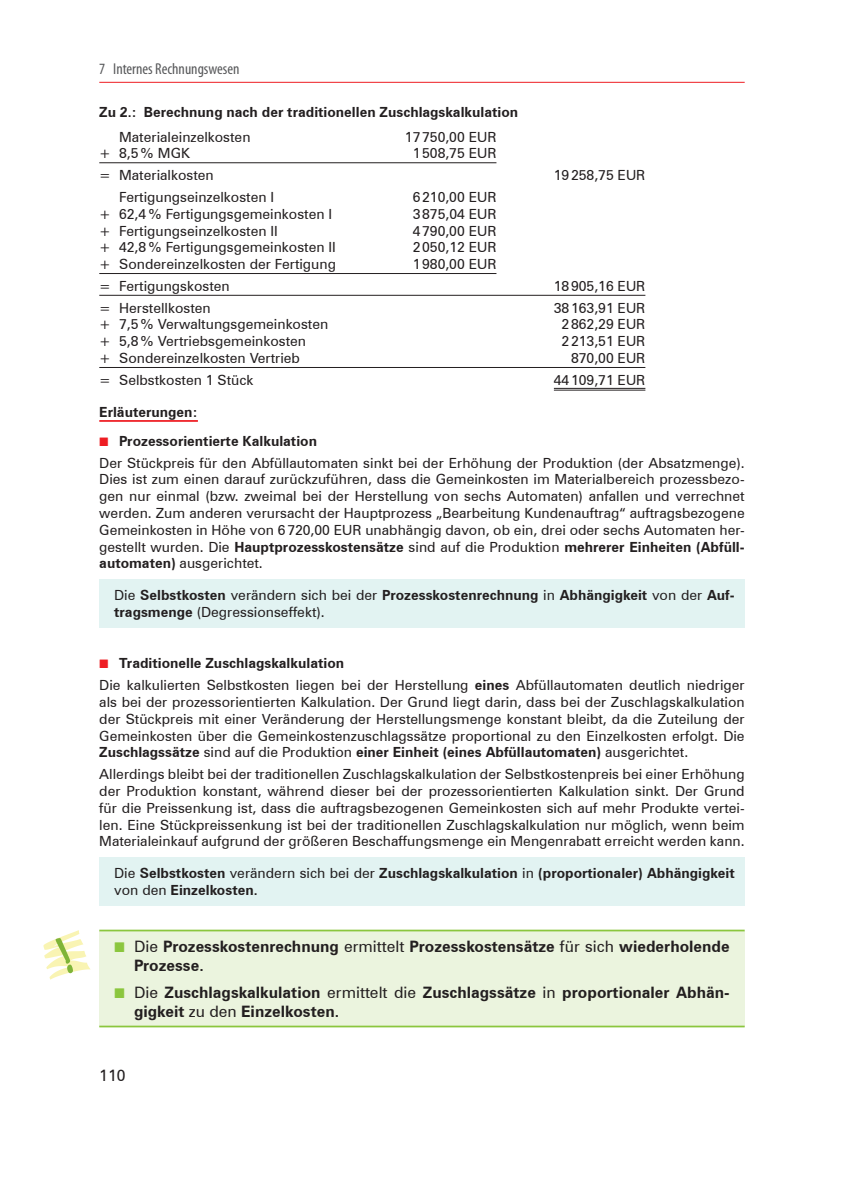
<style>
.page{position:relative;width:844px;height:1191px;background:#fff}
.page>*{position:absolute;margin:0;border:0;box-sizing:border-box;transform-origin:0 0}
.t1{font:700 15.75px/18.9px "Zurich BT";color:#231f20}
.Kolumnentitel_links{font:condensed 15.75px "Myriad Pro";color:#57585a}
.t2{font:15.75px "Zurich BT";color:#231f20}
.Fließtext-8_pt{font:14px/16.8px "Zurich BT";color:#231f20;text-align:justify}
.Grundtext{font:14px "Zurich BT";color:#231f20}
.Formeln{font:700 14px/16.8px "Zurich BT";color:#231f20}
.Grundtext-2{font:700 14px "Zurich BT";color:#231f20}
.Erlaeuterungen{font:700 14px "Zurich BT";color:#231f20}
.s1{font-family:"Uni Math";font-weight:400;font-size:12.25px;color:#ee1d23}
.s2{font-weight:700}
.s3{font-weight:400}
.s4{font-family:"Uni Math";font-weight:400;font-size:14px;color:#8bc63e}
</style>
<div class="page">
<hr style="left:99px;top:82px;width:645px;height:1px;background:#ee1d23">
<hr style="left:99px;top:162px;width:397px;height:1px;background:#231f20">
<hr style="left:99px;top:273px;width:397px;height:1px;background:#231f20">
<hr style="left:99px;top:295px;width:546px;height:1px;background:#231f20">
<hr style="left:99px;top:367px;width:546px;height:1px;background:#231f20">
<hr style="left:553px;top:388px;width:92px;height:1px;background:#231f20">
<hr style="left:553px;top:390px;width:92px;height:1px;background:#231f20">
<hr style="left:99px;top:420px;width:99px;height:2px;background:#ee1d23">
<div style="left:99px;top:579px;width:645px;height:48px;background:#e2f3f2"></div>
<div style="left:99px;top:857px;width:645px;height:48px;background:#e2f3f2"></div>
<div style="left:99px;top:930px;width:645px;height:96px;background:#ebf4de"></div>
<hr style="left:99px;top:929px;width:645px;height:2px;background:#8bc63e">
<hr style="left:99px;top:1025px;width:645px;height:2px;background:#8bc63e">
<svg style="left:43px;top:930px;width:48px;height:49px"></svg>
<p class="Kolumnentitel_links" style="left:99px;top:61px;width:142px">7 Internes Rechnungswesen</p>
<p class="Grundtext-2" style="left:99px;top:104px;width:420px">Zu 2.: Berechnung nach der traditionellen Zuschlagskalkulation</p>
<p class="Grundtext" style="left:119px;top:128px;width:133px">Materialeinzelkosten</p>
<p class="Grundtext" style="left:405px;top:128px;width:93px">17750,00 EUR</p>
<p class="Grundtext" style="left:99px;top:145px;width:92px">+ 8,5% MGK</p>
<p class="Grundtext" style="left:412px;top:145px;width:85px">1508,75 EUR</p>
<p class="Grundtext" style="left:99px;top:167px;width:116px">= Materialkosten</p>
<p class="Grundtext" style="left:553px;top:167px;width:93px">19258,75 EUR</p>
<p class="Grundtext" style="left:119px;top:188px;width:156px">Fertigungseinzelkosten I</p>
<p class="Grundtext" style="left:412px;top:188px;width:85px">6210,00 EUR</p>
<p class="Grundtext" style="left:99px;top:205px;width:234px">+ 62,4% Fertigungsgemeinkosten I</p>
<p class="Grundtext" style="left:412px;top:205px;width:85px">3875,04 EUR</p>
<p class="Grundtext" style="left:99px;top:222px;width:180px">+ Fertigungseinzelkosten II</p>
<p class="Grundtext" style="left:412px;top:222px;width:85px">4790,00 EUR</p>
<p class="Grundtext" style="left:99px;top:239px;width:238px">+ 42,8% Fertigungsgemeinkosten II</p>
<p class="Grundtext" style="left:412px;top:239px;width:85px">2050,12 EUR</p>
<p class="Grundtext" style="left:99px;top:256px;width:238px">+ Sondereinzelkosten der Fertigung</p>
<p class="Grundtext" style="left:412px;top:256px;width:85px">1980,00 EUR</p>
<p class="Grundtext" style="left:99px;top:277px;width:132px">= Fertigungskosten</p>
<p class="Grundtext" style="left:553px;top:277px;width:93px">18905,16 EUR</p>
<p class="Grundtext" style="left:99px;top:299px;width:113px">= Herstellkosten</p>
<p class="Grundtext" style="left:553px;top:299px;width:93px">38163,91 EUR</p>
<p class="Grundtext" style="left:99px;top:316px;width:230px">+ 7,5% Verwaltungsgemeinkosten</p>
<p class="Grundtext" style="left:561px;top:316px;width:85px">2862,29 EUR</p>
<p class="Grundtext" style="left:99px;top:333px;width:208px">+ 5,8% Vertriebsgemeinkosten</p>
<p class="Grundtext" style="left:561px;top:333px;width:85px">2213,51 EUR</p>
<p class="Grundtext" style="left:99px;top:349px;width:202px">+ Sondereinzelkosten Vertrieb</p>
<p class="Grundtext" style="left:571px;top:349px;width:76px">870,00 EUR</p>
<p class="Grundtext" style="left:99px;top:371px;width:156px">= Selbstkosten 1 Stück</p>
<p class="Grundtext" style="left:553px;top:371px;width:93px">44109,71 EUR</p>
<p class="Erlaeuterungen" style="left:99px;top:403px;width:100px">Erläuterungen:</p>
<p class="Formeln" style="left:99px;top:432px;width:219px"><span class="s1">■</span> Prozessorientierte Kalkulation</p>
<p class="Fließtext-8_pt" style="left:99px;top:454px;width:646px">Der Stückpreis für den Abfüllautomaten sinkt bei der Erhöhung der Produktion (der Absatzmenge).<br>Dies ist zum einen darauf zurückzuführen, dass die Gemeinkosten im Materialbereich prozessbezo&shy;gen nur einmal (bzw. zweimal bei der Herstellung von sechs Automaten) anfallen und verrechnet werden. Zum anderen verursacht der Hauptprozess „Bearbeitung Kundenauftrag“ auftragsbezogene Gemeinkosten in Höhe von 6720,00 EUR unabhängig davon, ob ein, drei oder sechs Automaten her&shy;gestellt wurden. Die <span class="s2">Hauptprozesskostensätze</span> sind auf die Produktion <span class="s2">mehrerer Einheiten (Abfüll&shy;automaten)</span> ausgerichtet.</p>
<p class="Formeln" style="left:114px;top:586px;width:622px"><span class="s3">Die</span> Selbstkosten <span class="s3">verändern sich bei der</span> Prozesskostenrechnung <span class="s3">in</span> Abhängigkeit <span class="s3">von der</span> Auf&shy;tragsmenge <span class="s3">(Degressionseffekt).</span></p>
<p class="Formeln" style="left:99px;top:655px;width:246px"><span class="s1">■</span> Traditionelle Zuschlagskalkulation</p>
<p class="Fließtext-8_pt" style="left:99px;top:676px;width:646px">Die kalkulierten Selbstkosten liegen bei der Herstellung <span class="s2">eines</span> Abfüllautomaten deutlich niedriger als bei der prozessorientierten Kalkulation. Der Grund liegt darin, dass bei der Zuschlagskalkulation der Stückpreis mit einer Veränderung der Herstellungsmenge konstant bleibt, da die Zuteilung der Gemeinkosten über die Gemeinkostenzuschlagssätze proportional zu den Einzelkosten erfolgt. Die <span class="s2">Zuschlagssätze</span> sind auf die Produktion <span class="s2">einer Einheit (eines Abfüllautomaten)</span> ausgerichtet.</p>
<p class="Fließtext-8_pt" style="left:99px;top:765px;width:646px">Allerdings bleibt bei der traditionellen Zuschlagskalkulation der Selbstkostenpreis bei einer Erhöhung der Produktion konstant, während dieser bei der prozessorientierten Kalkulation sinkt. Der Grund für die Preissenkung ist, dass die auftragsbezogenen Gemeinkosten sich auf mehr Produkte vertei&shy;len. Eine Stückpreissenkung ist bei der traditionellen Zuschlagskalkulation nur möglich, wenn beim Materialeinkauf aufgrund der größeren Beschaffungsmenge ein Mengenrabatt erreicht werden kann.</p>
<p class="Formeln" style="left:114px;top:864px;width:622px"><span class="s3">Die</span> Selbstkosten <span class="s3">verändern sich bei der</span> Zuschlagskalkulation <span class="s3">in</span> (proportionaler) Abhängigkeit <span class="s3">von den</span> Einzelkosten.</p>
<p class="t1" style="left:134px;top:937px;width:597px;text-indent:-20px"><span class="s4">■</span> <span class="s3">Die</span> Prozesskostenrechnung <span class="s3">ermittelt</span> Prozesskostensätze <span class="s3">für sich</span> wiederholende<br>Prozesse.</p>
<p class="t1" style="left:134px;top:982px;width:597px;text-indent:-20px"><span class="s4">■</span> <span class="s3">Die</span> Zuschlagskalkulation <span class="s3">ermittelt die</span> Zuschlagssätze <span class="s3">in</span> proportionaler Abhän&shy;gigkeit <span class="s3">zu den</span> Einzelkosten.</p>
<p class="t2" style="left:99px;top:1066px;width:28px">110</p>
</div>
